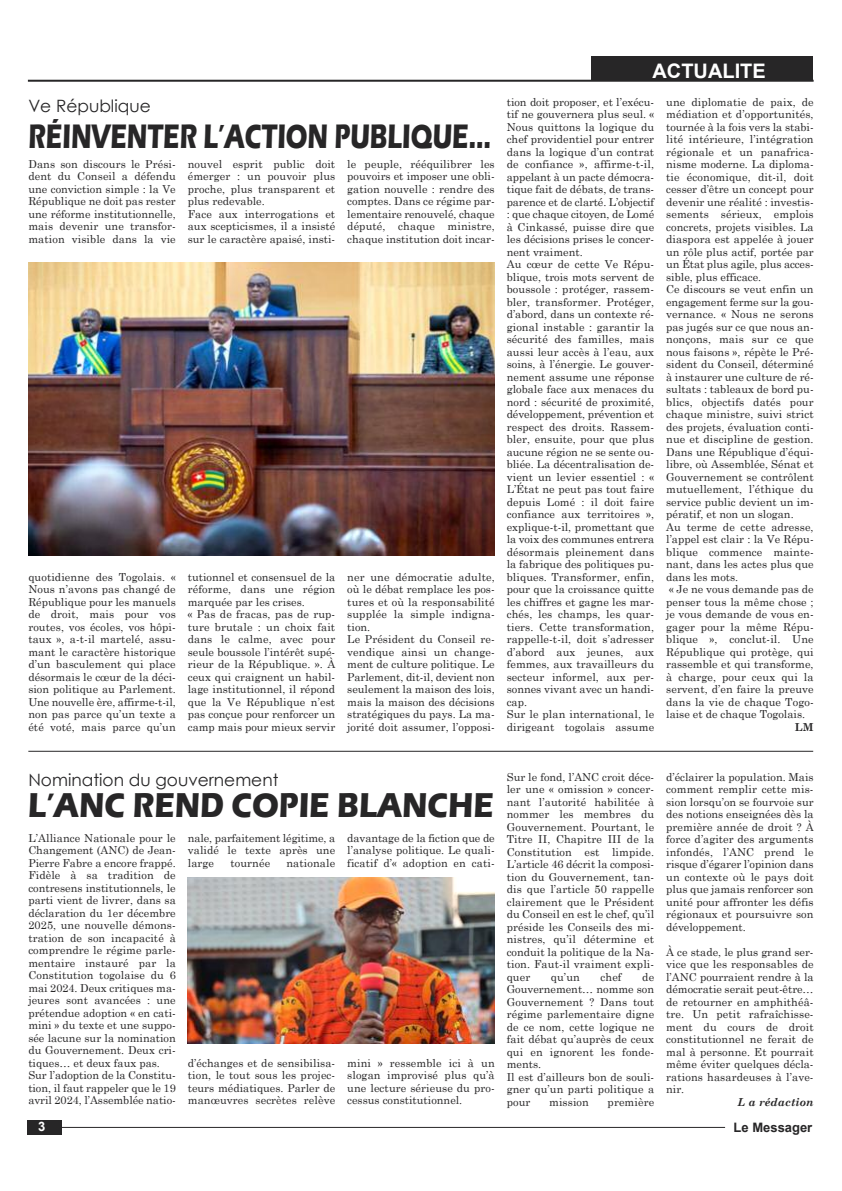
<style>
.page{position:relative;width:842px;height:1191px;background:#fff}
.page>*{position:absolute;margin:0;border:0;box-sizing:border-box;transform-origin:0 0}
.t1{font:700 35.5px "Eras ITC";color:#272627;scale:.87 1}
.t2{font:700 35px "Eras ITC";color:#272627;scale:.72 1}
.t3{font:700 20px "Arial";color:#fff}
.t4{font:17px "Century Gothic";color:#272627}
.t5{font:700 13px "Arial";color:#272627}
.t6{font:700 13px "Arial";color:#fff}
.t7{font:11px/12.5px "Century Schoolbook";letter-spacing:.005em;color:#272627;text-align:justify}
.t8{font:italic 700 11px "Century Schoolbook";color:#272627}
.t9{font:700 11px "Century Schoolbook";color:#272627}
</style>
<div class="page">
<hr style="left:28px;top:80px;width:786px;height:2px;background:#272627">
<div style="left:591px;top:57px;width:222px;height:24px;background:#272627"></div>
<hr style="left:59px;top:1127px;width:666px;height:1px;background:#272627">
<div style="left:27px;top:1120px;width:35px;height:14px;background:#272627"></div>
<img style="left:188px;top:877px;width:307px;height:166px">
<hr style="left:28px;top:751px;width:785px;height:1px;background:#272627">
<img style="left:28px;top:262px;width:467px;height:293px">
<h3 class="t4" style="left:28px;top:95px;width:124px">Ve République</h3>
<h2 class="t2" style="left:28px;top:116px;width:644px">RÉINVENTER L’ACTION PUBLIQUE…</h2>
<p class="t7" style="left:28px;top:157px;width:149px">Dans son discours le Prési&shy;dent du Conseil a défendu une conviction simple : la Ve République ne doit pas rester une réforme institutionnelle, mais devenir une transfor&shy;mation visible dans la vie</p>
<p class="t7" style="left:188px;top:157px;width:149px;text-align:left">nouvel esprit public doit émerger : un pouvoir plus proche, plus transparent et plus redevable.<br>Face aux interrogations et aux scepticismes, il a insisté sur le caractère apaisé, insti-</p>
<p class="t7" style="left:347px;top:157px;width:149px">le peuple, rééquilibrer les pouvoirs et imposer une obli&shy;gation nouvelle : rendre des comptes. Dans ce régime par&shy;lementaire renouvelé, chaque député, chaque ministre, chaque institution doit incar-</p>
<p class="t7" style="left:28px;top:570px;width:149px">quotidienne des Togolais. « Nous n’avons pas changé de République pour les manuels de droit, mais pour vos routes, vos écoles, vos hôpi&shy;taux », a-t-il martelé, assu&shy;mant le caractère historique d’un basculement qui place désormais le cœur de la déci&shy;sion politique au Parlement.<br>Une nouvelle ère, affirme-t-il, non pas parce qu’un texte a été voté, mais parce qu’un</p>
<p class="t7" style="left:188px;top:570px;width:149px;text-align:left">tutionnel et consensuel de la réforme, dans une région marquée par les crises.<br>« Pas de fracas, pas de rup&shy;ture brutale : un choix fait dans le calme, avec pour seule boussole l’intérêt supé&shy;rieur de la République. ». À ceux qui craignent un habil&shy;lage institutionnel, il répond que la Ve République n’est pas conçue pour renforcer un camp mais pour mieux servir</p>
<p class="t7" style="left:347px;top:570px;width:149px;text-align:left">ner une démocratie adulte, où le débat remplace les pos&shy;tures et où la responsabilité supplée la simple indigna&shy;tion.<br>Le Président du Conseil re&shy;vendique ainsi un change&shy;ment de culture politique. Le<br>Parlement, dit-il, devient non seulement la maison des lois, mais la maison des décisions stratégiques du pays. La ma&shy;jorité doit assumer, l’opposi-</p>
<h3 class="t3" style="left:652px;top:60px;width:115px">ACTUALITE</h3>
<p class="t7" style="left:507px;top:95px;width:149px;text-align:left">tion doit proposer, et l’exécu&shy;tif ne gouvernera plus seul. «<br>Nous quittons la logique du chef providentiel pour entrer dans la logique d’un contrat de confiance », affirme-t-il, appelant à un pacte démocra&shy;tique fait de débats, de trans&shy;parence et de clarté. L’objectif : que chaque citoyen, de Lomé à Cinkassé, puisse dire que les décisions prises le concer&shy;nent vraiment.<br>Au cœur de cette Ve Répu&shy;blique, trois mots servent de boussole : protéger, rassem&shy;bler, transformer. Protéger, d’abord, dans un contexte ré&shy;gional instable : garantir la sécurité des familles, mais aussi leur accès à l’eau, aux soins, à l’énergie. Le gouver&shy;nement assume une réponse globale face aux menaces du nord : sécurité de proximité, développement, prévention et respect des droits. Rassem&shy;bler, ensuite, pour que plus aucune région ne se sente ou&shy;bliée. La décentralisation de&shy;vient un levier essentiel : «<br>L’État ne peut pas tout faire depuis Lomé : il doit faire confiance aux territoires », explique-t-il, promettant que la voix des communes entrera désormais pleinement dans la fabrique des politiques pu&shy;bliques. Transformer, enfin, pour que la croissance quitte les chiffres et gagne les mar&shy;chés, les champs, les quar&shy;tiers. Cette transformation, rappelle-t-il, doit s’adresser d’abord aux jeunes, aux femmes, aux travailleurs du secteur informel, aux per&shy;sonnes vivant avec un handi&shy;cap.<br>Sur le plan international, le dirigeant togolais assume</p>
<p class="t7" style="left:666px;top:95px;width:149px;text-align:left">une diplomatie de paix, de médiation et d’opportunités, tournée à la fois vers la stabi&shy;lité intérieure, l’intégration régionale et un panafrica&shy;nisme moderne. La diploma&shy;tie économique, dit-il, doit cesser d’être un concept pour devenir une réalité : investis&shy;sements sérieux, emplois concrets, projets visibles. La diaspora est appelée à jouer un rôle plus actif, portée par un État plus agile, plus acces&shy;sible, plus efficace.<br>Ce discours se veut enfin un engagement ferme sur la gou&shy;vernance. « Nous ne serons pas jugés sur ce que nous an&shy;nonçons, mais sur ce que nous faisons », répète le Pré&shy;sident du Conseil, déterminé à instaurer une culture de ré&shy;sultats : tableaux de bord pu&shy;blics, objectifs datés pour chaque ministre, suivi strict des projets, évaluation conti&shy;nue et discipline de gestion.<br>Dans une République d’équi&shy;libre, où Assemblée, Sénat et<br>Gouvernement se contrôlent mutuellement, l’éthique du service public devient un im&shy;pératif, et non un slogan.<br>Au terme de cette adresse, l’appel est clair : la Ve Répu&shy;blique commence mainte&shy;nant, dans les actes plus que dans les mots.<br>« Je ne vous demande pas de penser tous la même chose ; je vous demande de vous en&shy;gager pour la même Répu&shy;blique », conclut-il. Une<br>République qui protège, qui rassemble et qui transforme, à charge, pour ceux qui la servent, d’en faire la preuve dans la vie de chaque Togo&shy;laise et de chaque Togolais.</p>
<p class="t9" style="left:795px;top:720px;width:20px">LM</p>
<h3 class="t4" style="left:28px;top:768px;width:252px">Nomination du gouvernement</h3>
<h1 class="t1" style="left:28px;top:784px;width:537px">L’ANC REND COPIE BLANCHE</h1>
<p class="t7" style="left:28px;top:831px;width:149px;text-align:left">L’Alliance Nationale pour le<br>Changement (ANC) de Jean-<br>Pierre Fabre a encore frappé.<br>Fidèle à sa tradition de contresens institutionnels, le parti vient de livrer, dans sa déclaration du 1er décembre<br>2025, une nouvelle démons&shy;tration de son incapacité à comprendre le régime parle&shy;mentaire instauré par la<br>Constitution togolaise du 6 mai 2024. Deux critiques ma&shy;jeures sont avancées : une prétendue adoption « en cati&shy;mini » du texte et une suppo&shy;sée lacune sur la nomination du Gouvernement. Deux cri&shy;tiques… et deux faux pas.<br>Sur l’adoption de la Constitu&shy;tion, il faut rappeler que le 19 avril 2024, l’Assemblée natio-</p>
<p class="t7" style="left:188px;top:831px;width:149px">nale, parfaitement légitime, a validé le texte après une large</p>
<p class="t7" style="left:230px;top:856px;width:41px">tournée</p>
<p class="t7" style="left:286px;top:856px;width:50px">nationale</p>
<p class="t7" style="left:188px;top:1056px;width:149px">d’échanges et de sensibilisa&shy;tion, le tout sous les projec&shy;teurs médiatiques. Parler de manœuvres secrètes relève</p>
<p class="t7" style="left:347px;top:831px;width:149px">davantage de la fiction que de l’analyse politique. Le quali&shy;ficatif d’« adoption en cati-</p>
<p class="t7" style="left:347px;top:1056px;width:149px">mini » ressemble ici à un slogan improvisé plus qu’à une lecture sérieuse du pro&shy;cessus constitutionnel.</p>
<p class="t7" style="left:507px;top:770px;width:149px">Sur le fond, l’ANC croit déce&shy;ler une « omission » concer&shy;nant l’autorité habilitée à nommer les membres du Gouvernement. Pourtant, le Titre II, Chapitre III de la Constitution est limpide.<br>L’article 46 décrit la composi&shy;tion du Gouvernement, tan&shy;dis que l’article 50 rappelle clairement que le Président du Conseil en est le chef, qu’il préside les Conseils des mi&shy;nistres, qu’il détermine et conduit la politique de la Na&shy;tion. Faut-il vraiment expli&shy;quer</p>
<p class="t7" style="left:551px;top:970px;width:30px">qu’un</p>
<p class="t7" style="left:600px;top:970px;width:23px">chef</p>
<p class="t7" style="left:507px;top:970px;width:149px;text-align:left;text-indent:136px">de<br>Gouvernement… nomme son<br>Gouvernement ? Dans tout régime parlementaire digne de ce nom, cette logique ne fait débat qu’auprès de ceux qui en ignorent les fonde&shy;ments.<br>Il est d’ailleurs bon de souli&shy;gner qu’un parti politique a pour</p>
<p class="t7" style="left:549px;top:1095px;width:41px">mission</p>
<p class="t7" style="left:608px;top:1095px;width:48px">première</p>
<p class="t7" style="left:666px;top:770px;width:149px">d’éclairer la population. Mais comment remplir cette mis&shy;sion lorsqu’on se fourvoie sur des notions enseignées dès la première année de droit ? À force d’agiter des arguments infondés, l’ANC prend le risque d’égarer l’opinion dans un contexte où le pays doit plus que jamais renforcer son unité pour affronter les défis régionaux et poursuivre son développement.</p>
<p class="t7" style="left:666px;top:945px;width:149px">À ce stade, le plus grand ser&shy;vice que les responsables de l’ANC pourraient rendre à la démocratie serait peut-être… de retourner en amphithéâ&shy;tre. Un petit rafraîchisse&shy;ment du cours de droit constitutionnel ne ferait de mal à personne. Et pourrait même éviter quelques décla&shy;rations hasardeuses à l’ave&shy;nir.</p>
<p class="t8" style="left:738px;top:1095px;width:78px">L a rédaction</p>
<p class="t6" style="left:38px;top:1119px;width:9px">3</p>
<p class="t5" style="left:734px;top:1120px;width:80px">Le Messager</p>
</div>
